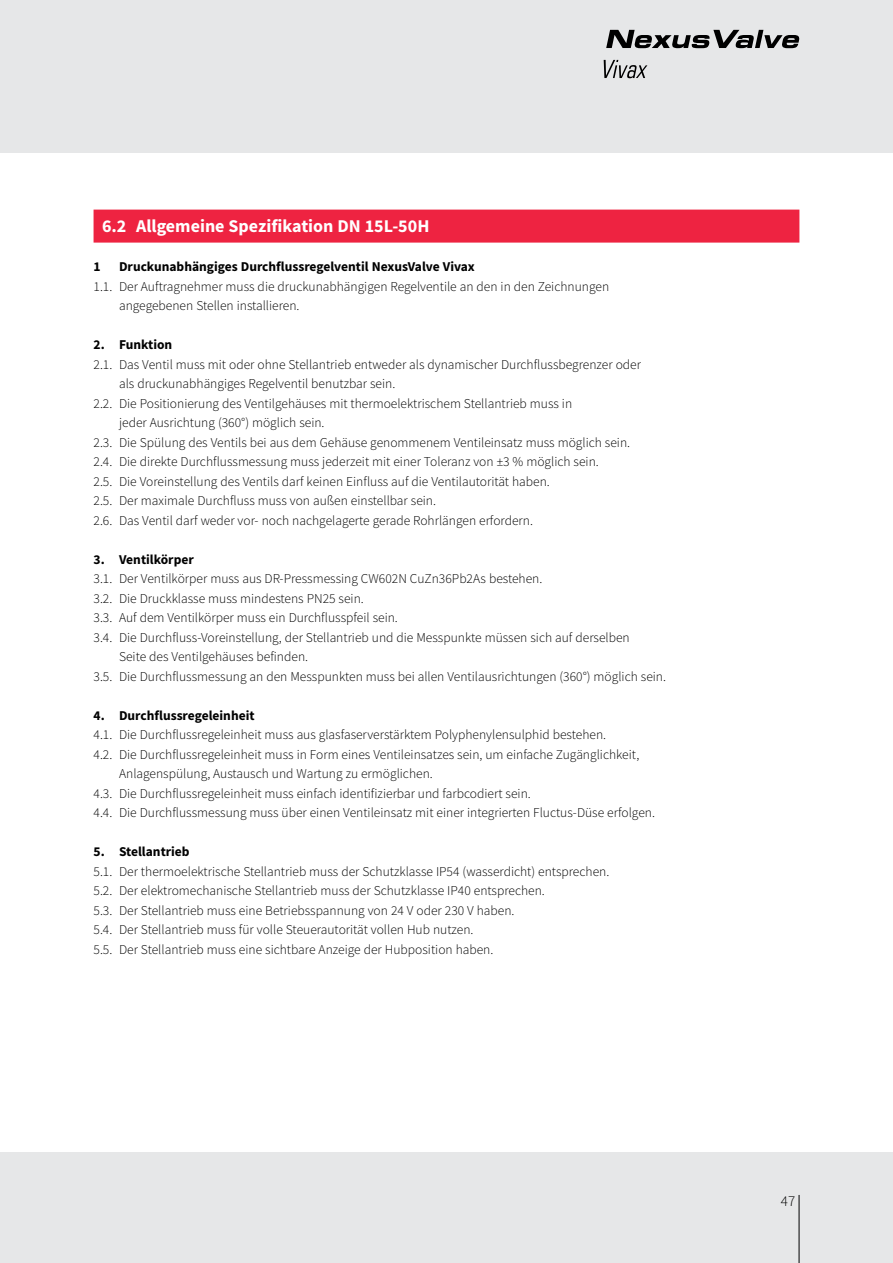
<style>
.page{position:relative;width:893px;height:1263px;background:#fff}
.page>*{position:absolute;margin:0;border:0;box-sizing:border-box;transform-origin:0 0}
.t1{font:700 18px "Source Sans Pro";color:#fff}
.t2{font:300 15px "Source Sans Pro";color:#000}
.t3{font:300 13.5px/19.5px "Source Sans Pro";color:#000}
.t4{font:700 13.5px "Source Sans Pro";color:#000}
</style>
<div class="page">
<div style="left:0;top:0;width:893px;height:153px;background:#e6e7e8"></div>
<div style="left:0;top:1152px;width:893px;height:111px;background:#e6e7e8"></div>
<hr style="left:799px;top:1195px;width:1px;height:68px;background:#000">
<svg style="left:606px;top:30px;width:193px;height:18px"></svg>
<svg style="left:604px;top:60px;width:43px;height:18px"></svg>
<div style="left:94px;top:210px;width:705px;height:33px;background:#ee2341"></div>
<h1 class="t1" style="left:102px;top:214px;width:329px">6.2 Allgemeine Spezifikation DN 15L-50H</h1>
<p class="t4" style="left:94px;top:257px;width:9px">1</p>
<p class="t4" style="left:119px;top:257px;width:357px">Druckunabhängiges Durchflussregelventil NexusValve Vivax</p>
<p class="t3" style="left:119px;top:276px;width:492px;text-indent:-26px">1.1. Der Auftragnehmer muss die druckunabhängigen Regelventile an den in den Zeichnungen angegebenen Stellen installieren.</p>
<p class="t4" style="left:94px;top:335px;width:80px">2. Funktion</p>
<p class="t3" style="left:94px;top:354px;width:549px">2.1. Das Ventil muss mit oder ohne Stellantrieb entweder als dynamischer Durchflussbegrenzer oder</p>
<p class="t3" style="left:119px;top:374px;width:278px">als druckunabhängiges Regelventil benutzbar sein.</p>
<p class="t3" style="left:94px;top:393px;width:480px">2.2. Die Positionierung des Ventilgehäuses mit thermoelektrischem Stellantrieb muss in</p>
<p class="t3" style="left:119px;top:413px;width:207px">jeder Ausrichtung (360°) möglich sein.</p>
<p class="t3" style="left:94px;top:432px;width:538px">2.3. Die Spülung des Ventils bei aus dem Gehäuse genommenem Ventileinsatz muss möglich sein.</p>
<p class="t3" style="left:94px;top:452px;width:507px">2.4. Die direkte Durchflussmessung muss jederzeit mit einer Toleranz von ±3 % möglich sein.</p>
<p class="t3" style="left:94px;top:471px;width:458px">2.5. Die Voreinstellung des Ventils darf keinen Einfluss auf die Ventilautorität haben.</p>
<p class="t3" style="left:94px;top:491px;width:344px">2.5. Der maximale Durchfluss muss von außen einstellbar sein.</p>
<p class="t3" style="left:94px;top:510px;width:441px">2.6. Das Ventil darf weder vor- noch nachgelagerte gerade Rohrlängen erfordern.</p>
<p class="t4" style="left:94px;top:550px;width:102px">3. Ventilkörper</p>
<p class="t3" style="left:94px;top:569px;width:450px">3.1. Der Ventilkörper muss aus DR-Pressmessing CW602N CuZn36Pb2As bestehen.</p>
<p class="t3" style="left:94px;top:588px;width:272px">3.2. Die Druckklasse muss mindestens PN25 sein.</p>
<p class="t3" style="left:94px;top:608px;width:306px">3.3. Auf dem Ventilkörper muss ein Durchflusspfeil sein.</p>
<p class="t3" style="left:94px;top:627px;width:538px">3.4. Die Durchfluss-Voreinstellung, der Stellantrieb und die Messpunkte müssen sich auf derselben</p>
<p class="t3" style="left:119px;top:647px;width:191px">Seite des Ventilgehäuses befinden.</p>
<p class="t3" style="left:94px;top:666px;width:574px">3.5. Die Durchflussmessung an den Messpunkten muss bei allen Ventilausrichtungen (360°) möglich sein.</p>
<p class="t4" style="left:94px;top:706px;width:163px">4. Durchflussregeleinheit</p>
<p class="t3" style="left:94px;top:725px;width:514px">4.1. Die Durchflussregeleinheit muss aus glasfaserverstärktem Polyphenylensulphid bestehen.</p>
<p class="t3" style="left:94px;top:744px;width:547px">4.2. Die Durchflussregeleinheit muss in Form eines Ventileinsatzes sein, um einfache Zugänglichkeit,</p>
<p class="t3" style="left:119px;top:764px;width:315px">Anlagenspülung, Austausch und Wartung zu ermöglichen.</p>
<p class="t3" style="left:94px;top:783px;width:439px">4.3. Die Durchflussregeleinheit muss einfach identifizierbar und farbcodiert sein.</p>
<p class="t3" style="left:94px;top:803px;width:563px">4.4. Die Durchflussmessung muss über einen Ventileinsatz mit einer integrierten Fluctus-Düse erfolgen.</p>
<p class="t4" style="left:94px;top:842px;width:98px">5. Stellantrieb</p>
<p class="t3" style="left:94px;top:861px;width:517px">5.1. Der thermoelektrische Stellantrieb muss der Schutzklasse IP54 (wasserdicht) entsprechen.<br>5.2. Der elektromechanische Stellantrieb muss der Schutzklasse IP40 entsprechen.<br>5.3. Der Stellantrieb muss eine Betriebsspannung von 24 V oder 230 V haben.<br>5.4. Der Stellantrieb muss für volle Steuerautorität vollen Hub nutzen.<br>5.5. Der Stellantrieb muss eine sichtbare Anzeige der Hubposition haben.</p>
<p class="t2" style="left:781px;top:1192px;width:16px">47</p>
</div>
